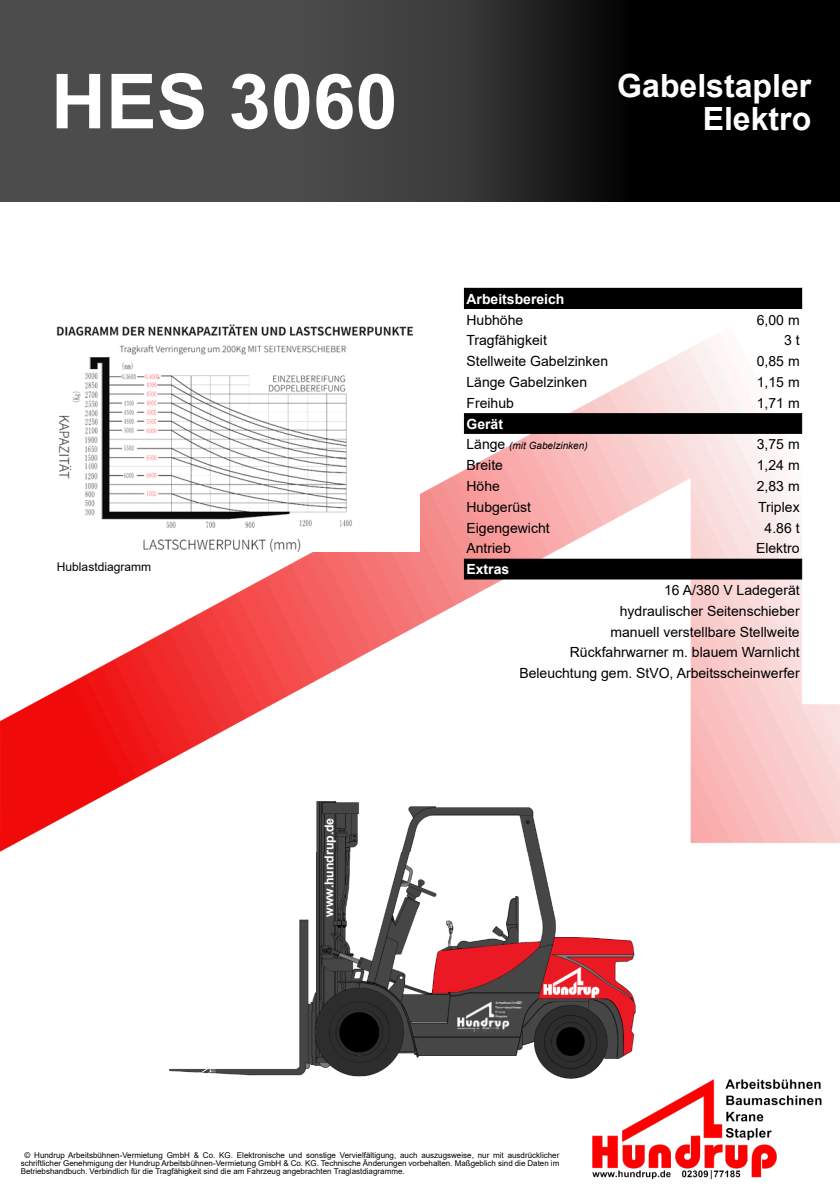
<style>
.page{position:relative;width:840px;height:1191px;background:#fff}
.page>*{position:absolute;margin:0;border:0;box-sizing:border-box;transform-origin:0 0}
.t1{font:700 76px "Arial";color:#fff}
.t2{font:700 32px "Arial";color:#fff}
.t3{font:14px "Arial";color:#000}
.t4{font:700 14px "Arial";color:#fff}
.t5{font:700 12.2px "Arial";letter-spacing:-.005em;color:#fff}
.t6{font:12px "Arial";color:#000}
.t7{font:italic 10px "Arial";color:#000}
.t8{font:8px "Arial";color:#000}
</style>
<div class="page">
<img style="left:169px;top:851px;width:467px;height:228px">
<img style="left:0;top:342px;width:840px;height:509px">
<div style="left:464px;top:288px;width:337px;height:21px;background:#000"></div>
<svg style="left:464px;top:413px;width:337px;height:166px"></svg>
<svg style="left:801px;top:288px;width:1px;height:21px"></svg>
<svg style="left:464px;top:413px;width:1px;height:21px"></svg>
<svg style="left:801px;top:413px;width:1px;height:21px"></svg>
<svg style="left:464px;top:559px;width:1px;height:20px"></svg>
<svg style="left:801px;top:559px;width:1px;height:20px"></svg>
<svg style="left:0;top:0;width:840px;height:201px;background:#2f2f2f"></svg>
<img style="left:200px;top:1067px;width:20px;height:9px">
<img style="left:457px;top:1001px;width:66px;height:30px">
<img style="left:39px;top:324px;width:381px;height:227px">
<img style="left:591px;top:1077px;width:230px;height:103px">
<p class="t1" style="left:51px;top:73px;width:348px">HES 3060</p>
<p class="t2" style="left:617px;top:74px;width:195px">Gabelstapler</p>
<p class="t2" style="left:702px;top:107px;width:110px">Elektro</p>
<p class="t6" style="left:57px;top:562px;width:96px">Hublastdiagramm</p>
<p class="t5" style="left:324px;top:917px;width:100px;rotate:-90deg">www.hundrup.de</p>
<p class="t4" style="left:466px;top:294px;width:100px">Arbeitsbereich</p>
<p class="t3" style="left:466px;top:314px;width:58px">Hubhöhe</p>
<p class="t3" style="left:756px;top:314px;width:44px">6,00 m</p>
<p class="t3" style="left:466px;top:335px;width:82px">Tragfähigkeit</p>
<p class="t3" style="left:784px;top:335px;width:17px">3 t</p>
<p class="t3" style="left:466px;top:356px;width:143px">Stellweite Gabelzinken</p>
<p class="t3" style="left:756px;top:356px;width:44px">0,85 m</p>
<p class="t3" style="left:466px;top:377px;width:122px">Länge Gabelzinken</p>
<p class="t3" style="left:756px;top:377px;width:44px">1,15 m</p>
<p class="t3" style="left:466px;top:398px;width:49px">Freihub</p>
<p class="t3" style="left:756px;top:398px;width:44px">1,71 m</p>
<p class="t4" style="left:466px;top:418px;width:38px">Gerät</p>
<p class="t3" style="left:466px;top:439px;width:40px">Länge</p>
<p class="t7" style="left:509px;top:442px;width:80px">(mit Gabelzinken)</p>
<p class="t3" style="left:756px;top:439px;width:44px">3,75 m</p>
<p class="t3" style="left:466px;top:460px;width:38px">Breite</p>
<p class="t3" style="left:756px;top:460px;width:44px">1,24 m</p>
<p class="t3" style="left:466px;top:481px;width:35px">Höhe</p>
<p class="t3" style="left:756px;top:481px;width:44px">2,83 m</p>
<p class="t3" style="left:466px;top:501px;width:66px">Hubgerüst</p>
<p class="t3" style="left:758px;top:501px;width:43px">Triplex</p>
<p class="t3" style="left:466px;top:522px;width:85px">Eigengewicht</p>
<p class="t3" style="left:764px;top:522px;width:37px">4.86 t</p>
<p class="t3" style="left:466px;top:543px;width:46px">Antrieb</p>
<p class="t3" style="left:756px;top:543px;width:45px">Elektro</p>
<p class="t4" style="left:466px;top:564px;width:44px">Extras</p>
<p class="t3" style="left:664px;top:585px;width:137px">16 A/380 V Ladegerät</p>
<p class="t3" style="left:619px;top:605px;width:181px">hydraulischer Seitenschieber</p>
<p class="t3" style="left:610px;top:626px;width:191px">manuell verstellbare Stellweite</p>
<p class="t3" style="left:569px;top:647px;width:231px">Rückfahrwarner m. blauem Warnlicht</p>
<p class="t3" style="left:519px;top:668px;width:282px">Beleuchtung gem. StVO, Arbeitsscheinwerfer</p>
<p class="t8" style="left:25px;top:1152px;width:536px">© Hundrup Arbeitsbühnen-Vermietung GmbH &amp; Co. KG. Elektronische und sonstige Vervielfältigung, auch auszugsweise, nur mit ausdrücklicher</p>
<p class="t8" style="left:21px;top:1160px;width:540px">schriftlicher Genehmigung der Hundrup Arbeitsbühnen-Vermietung GmbH &amp; Co. KG. Technische Änderungen vorbehalten. Maßgeblich sind die Daten im</p>
<p class="t8" style="left:21px;top:1168px;width:385px">Betriebshandbuch. Verbindlich für die Tragfähigkeit sind die am Fahrzeug angebrachten Traglastdiagramme.</p>
</div>
